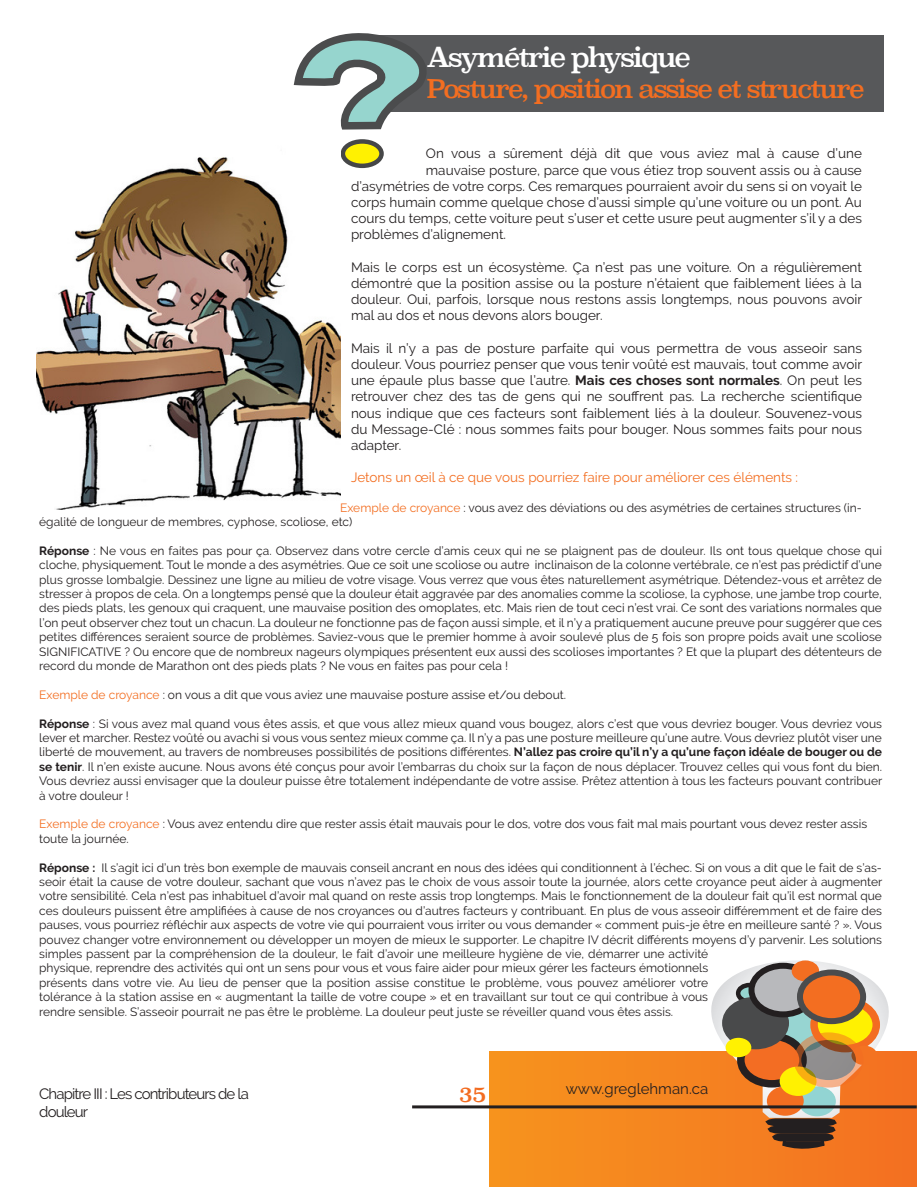
<style>
.page{position:relative;width:918px;height:1188px;background:#fff}
.page>*{position:absolute;margin:0;border:0;box-sizing:border-box;transform-origin:0 0}
.heading_4{font:27px "Superclarendon";letter-spacing:-.08em;color:#fff}
.heading_4-2{font:25.5px "Superclarendon";letter-spacing:-.08em;color:#f36e21}
.t1{font:21px "Superclarendon";color:#f36c21}
.t2{font:15px "Raleway";letter-spacing:-.06em;color:#231f20}
.t3{font:15px "Raleway";color:#231f20}
.t4{font:13.5px/16.2px "Raleway";color:#231f20;text-align:justify}
.t5{font:13.5px "Raleway";color:#f36e21}
.t6{font:12px/14.4px "Raleway";color:#231f20}
.s1{font-weight:700}
.s2{color:#f36e21}
</style>
<div class="page">
<div style="left:377px;top:35px;width:506px;height:77px;background:#57585a"></div>
<div style="left:490px;top:1051px;width:427px;height:136px;background:linear-gradient(to right,#f6941e,#f37022)"></div>
<svg style="left:560px;top:960px;width:357px;height:158px"></svg>
<svg style="left:738px;top:985px;width:23px;height:16px"></svg>
<div style="left:736px;top:983px;width:27px;height:21px;border:4px solid #231f20;border-radius:50%"></div>
<div style="left:775px;top:1006px;width:55px;height:46px;background:#96d5d2;border-radius:50%"></div>
<svg style="left:761px;top:1116px;width:81px;height:34px"></svg>
<div style="left:741px;top:1036px;width:62px;height:48px;background:#f36c21;border-radius:50%"></div>
<div style="left:737px;top:1032px;width:70px;height:56px;border:8px solid #231f20;border-radius:50%"></div>
<div style="left:799px;top:1087px;width:36px;height:29px;background:#92d4d3;border-radius:50%"></div>
<div style="left:798px;top:1086px;width:38px;height:30px;border:2px solid #92d4d1;border-radius:50%"></div>
<div style="left:767px;top:1086px;width:37px;height:30px;background:#f36e21;border-radius:50%"></div>
<div style="left:780px;top:1067px;width:37px;height:29px;background:#fff101;border-radius:50%"></div>
<svg style="left:814px;top:1001px;width:62px;height:48px"></svg>
<div style="left:810px;top:997px;width:70px;height:55px;border:8px solid #f36c21;border-radius:50%"></div>
<div style="left:722px;top:997px;width:67px;height:52px;background:#494a4b;border-radius:50%"></div>
<div style="left:751px;top:966px;width:64px;height:48px;background:#b8b9bc;border-radius:50%"></div>
<div style="left:748px;top:963px;width:70px;height:54px;border:6px solid #231f20;border-radius:50%"></div>
<div style="left:851px;top:1046px;width:26px;height:19px;background:#f47321;border-radius:50%"></div>
<div style="left:726px;top:1038px;width:25px;height:19px;background:#fff101;border-radius:50%"></div>
<div style="left:794px;top:963px;width:23px;height:16px;background:#f36e21;border-radius:50%"></div>
<div style="left:792px;top:960px;width:27px;height:21px;border:4px solid #f36e21;border-radius:50%"></div>
<svg style="left:798px;top:1036px;width:62px;height:48px;fill:#8f8d8d"></svg>
<div style="left:794px;top:1032px;width:69px;height:56px;border:8px solid #f36c21;border-radius:50%"></div>
<div style="left:800px;top:973px;width:63px;height:48px;background:#f36e21;border-radius:50%"></div>
<div style="left:797px;top:970px;width:69px;height:54px;border:6px solid #4b4c4d;border-radius:50%"></div>
<hr style="left:412px;top:1105px;width:505px;height:3px;background:#231f20">
<svg style="left:293px;top:33px;width:133px;height:97px"></svg>
<svg style="left:343px;top:141px;width:39px;height:25px"></svg>
<div style="left:341px;top:139px;width:43px;height:29px;border:4px solid #464748;border-radius:50%"></div>
<img style="left:36px;top:157px;width:304px;height:352px">
<p class="heading_4" style="left:427px;top:39px;width:266px">Asymétrie physique</p>
<p class="heading_4-2" style="left:427px;top:72px;width:439px">Posture, position assise et structure</p>
<p class="t4" style="left:426px;top:146px;width:438px">On vous a sûrement déjà dit que vous aviez mal à cause d’une</p>
<p class="t4" style="left:426px;top:162px;width:438px">mauvaise posture, parce que vous étiez trop souvent assis ou à cause</p>
<p class="t4" style="left:351px;top:178px;width:512px">d’asymétries de votre corps. Ces remarques pourraient avoir du sens si on voyait le</p>
<p class="t4" style="left:351px;top:194px;width:512px">corps humain comme quelque chose d’aussi simple qu’une voiture ou un pont. Au</p>
<p class="t4" style="left:351px;top:210px;width:512px">cours du temps, cette voiture peut s’user et cette usure peut augmenter s’il y a des</p>
<p class="t4" style="left:351px;top:227px;width:157px">problèmes d’alignement.</p>
<p class="t4" style="left:351px;top:259px;width:513px">Mais le corps est un écosystème. Ça n’est pas une voiture. On a régulièrement démontré que la position assise ou la posture n’étaient que faiblement liées à la douleur. Oui, parfois, lorsque nous restons assis longtemps, nous pouvons avoir mal au dos et nous devons alors bouger.</p>
<p class="t4" style="left:351px;top:340px;width:513px">Mais il n’y a pas de posture parfaite qui vous permettra de vous asseoir sans douleur. Vous pourriez penser que vous tenir voûté est mauvais, tout comme avoir une épaule plus basse que l’autre. <span class="s1">Mais ces choses sont normales</span>. On peut les retrouver chez des tas de gens qui ne souffrent pas. La recherche scientifique nous indique que ces facteurs sont faiblement liés à la douleur. Souvenez-vous du Message-Clé : nous sommes faits pour bouger. Nous sommes faits pour nous adapter.</p>
<p class="t5" style="left:351px;top:470px;width:449px">Jetons un œil à ce que vous pourriez faire pour améliorer ces éléments :</p>
<p class="t6" style="left:39px;top:500px;width:824px;text-indent:301px"><span class="s2">Exemple de croyance</span> : vous avez des déviations ou des asymétries de certaines structures (in&shy;égalité de longueur de membres, cyphose, scoliose, etc)</p>
<p class="t6" style="left:39px;top:543px;width:844px;text-align:justify"><span class="s1">Réponse</span> : Ne vous en faites pas pour ça. Observez dans votre cercle d’amis ceux qui ne se plaignent pas de douleur. Ils ont tous quelque chose qui cloche, physiquement. Tout le monde a des asymétries. Que ce soit une scoliose ou autre inclinaison de la colonne vertébrale, ce n’est pas prédictif d’une plus grosse lombalgie. Dessinez une ligne au milieu de votre visage. Vous verrez que vous êtes naturellement asymétrique. Détendez-vous et arrêtez de stresser à propos de cela. On a longtemps pensé que la douleur était aggravée par des anomalies comme la scoliose, la cyphose, une jambe trop courte, des pieds plats, les genoux qui craquent, une mauvaise position des omoplates, etc. Mais rien de tout ceci n’est vrai. Ce sont des variations normales que l’on peut observer chez tout un chacun. La douleur ne fonctionne pas de façon aussi simple, et il n’y a pratiquement aucune preuve pour suggérer que ces petites différences seraient source de problèmes. Saviez-vous que le premier homme à avoir soulevé plus de 5 fois son propre poids avait une scoliose SIGNIFICATIVE ? Ou encore que de nombreux nageurs olympiques présentent eux aussi des scolioses importantes ? Et que la plupart des détenteurs de record du monde de Marathon ont des pieds plats ? Ne vous en faites pas pour cela !</p>
<p class="t6" style="left:39px;top:687px;width:528px"><span class="s2">Exemple de croyance</span> : on vous a dit que vous aviez une mauvaise posture assise et/ou debout.</p>
<p class="t6" style="left:39px;top:716px;width:845px;text-align:justify"><span class="s1">Réponse</span> : Si vous avez mal quand vous êtes assis, et que vous allez mieux quand vous bougez, alors c’est que vous devriez bouger. Vous devriez vous lever et marcher. Restez voûté ou avachi si vous vous sentez mieux comme ça. Il n’y a pas une posture meilleure qu’une autre. Vous devriez plutôt viser une liberté de mouvement, au travers de nombreuses possibilités de positions différentes. <span class="s1">N’allez pas croire qu’il n’y a qu’une façon idéale de bouger ou de se tenir</span>. Il n’en existe aucune. Nous avons été conçus pour avoir l’embarras du choix sur la façon de nous déplacer. Trouvez celles qui vous font du bien.<br>Vous devriez aussi envisager que la douleur puisse être totalement indépendante de votre assise. Prêtez attention à tous les facteurs pouvant contribuer à votre douleur !</p>
<p class="t6" style="left:39px;top:817px;width:829px"><span class="s2">Exemple de croyance</span> : Vous avez entendu dire que rester assis était mauvais pour le dos, votre dos vous fait mal mais pourtant vous devez rester assis toute la journée.</p>
<p class="t6" style="left:39px;top:860px;width:845px"><span class="s1">Réponse :</span> Il s’agit ici d’un très bon exemple de mauvais conseil ancrant en nous des idées qui conditionnent à l’échec. Si on vous a dit que le fait de s’as&shy;seoir était la cause de votre douleur, sachant que vous n’avez pas le choix de vous assoir toute la journée, alors cette croyance peut aider à augmenter votre sensibilité. Cela n’est pas inhabituel d’avoir mal quand on reste assis trop longtemps. Mais le fonctionnement de la douleur fait qu’il est normal que ces douleurs puissent être amplifiées à cause de nos croyances ou d’autres facteurs y contribuant. En plus de vous asseoir différemment et de faire des pauses, vous pourriez réfléchir aux aspects de votre vie qui pourraient vous irriter ou vous demander « comment puis-je être en meilleure santé ? ». Vous pouvez changer votre environnement ou développer un moyen de mieux le supporter. Le chapitre IV décrit différents moyens d’y parvenir. Les solutions simples passent par la compréhension de la douleur, le fait d’avoir une meilleure hygiène de vie, démarrer une activité<br>physique, reprendre des activités qui ont un sens pour vous et vous faire aider pour mieux gérer les facteurs émotionnels<br>présents dans votre vie. Au lieu de penser que la position assise constitue le problème, vous pouvez améliorer votre<br>tolérance à la station assise en « augmentant la taille de votre coupe » et en travaillant sur tout ce qui contribue à vous<br>rendre sensible. S’asseoir pourrait ne pas être le problème. La douleur peut juste se réveiller quand vous êtes assis.</p>
<p class="t2" style="left:39px;top:1085px;width:211px">Chapitre III : Les contributeurs de la</p>
<p class="t3" style="left:566px;top:1080px;width:144px">www.greglehman.ca</p>
<p class="t2" style="left:39px;top:1103px;width:50px">douleur</p>
<h3 class="t1" style="left:459px;top:1080px;width:29px">35</h3>
</div>
